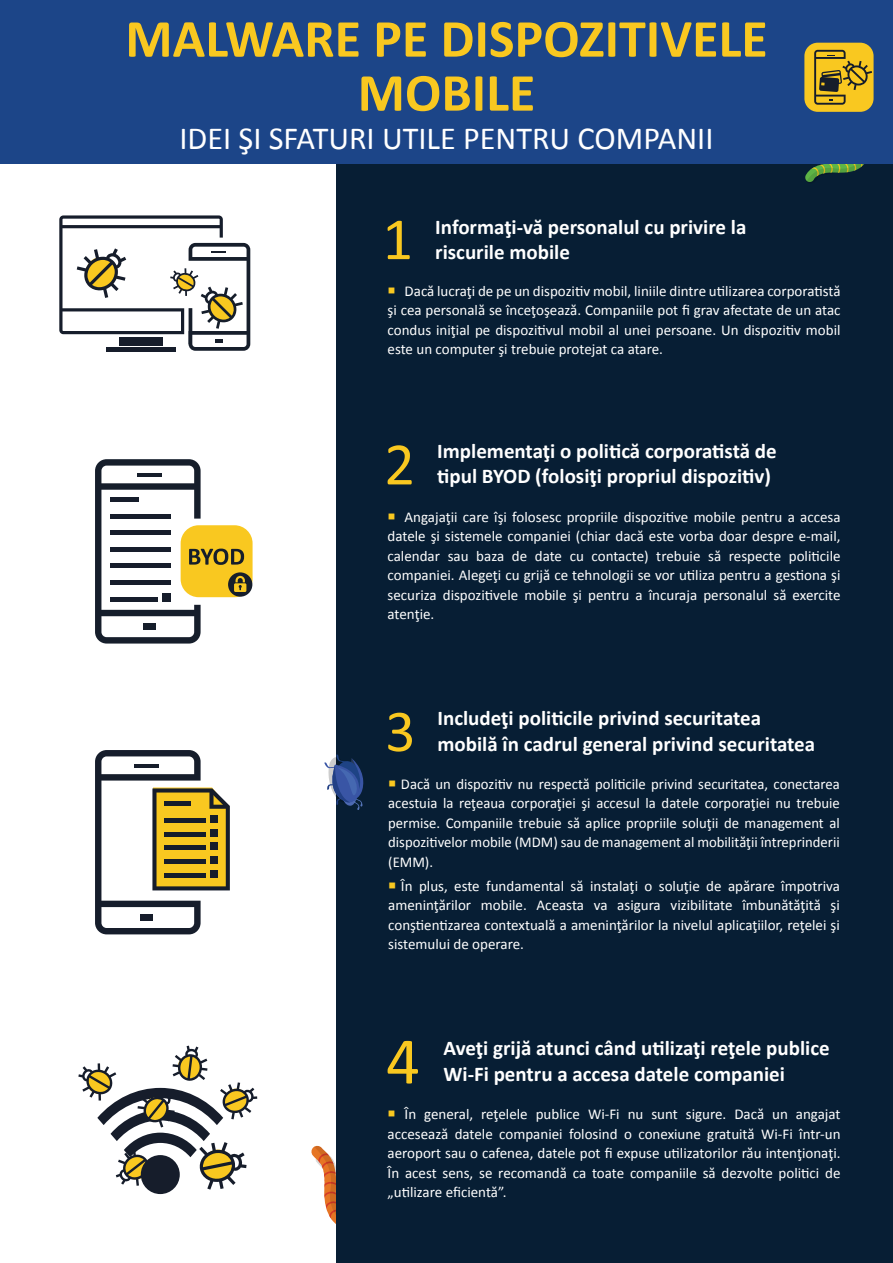
<style>
.page{position:relative;width:893px;height:1263px;background:#fff}
.page>*{position:absolute;margin:0;border:0;box-sizing:border-box;transform-origin:0 0}
.t1{font:700 54px/54px "Calibri";color:#f9c820;text-align:center}
.t2{font:32.25px "Calibri";color:#fff}
.t3{font:700 21px/25.2px "Calibri";color:#fff}
.t4{font:15px/19.5px "Calibri";color:#fff;text-align:justify}
.s1{color:#f9c820}
</style>
<div class="page">
<svg style="left:311px;top:1145px;width:25px;height:79px"></svg>
<div style="left:336px;top:0;width:557px;height:1263px;background:#071e34"></div>
<svg style="left:805px;top:164px;width:59px;height:18px"></svg>
<svg style="left:324px;top:754px;width:40px;height:56px"></svg>
<div style="left:0;top:0;width:893px;height:164px;background:#1c4588"></div>
<svg style="left:388px;top:221px;width:22px;height:38px"></svg>
<svg style="left:388px;top:445px;width:24px;height:39px"></svg>
<svg style="left:388px;top:713px;width:24px;height:39px"></svg>
<svg style="left:388px;top:1041px;width:30px;height:42px"></svg>
<div style="left:804px;top:43px;width:70px;height:69px;background:#f9c820;border-radius:13px"></div>
<svg style="left:814px;top:50px;width:58px;height:55px"></svg>
<div style="left:106px;top:347px;width:70px;height:5px;background:#161d2b"></div>
<svg style="left:59px;top:215px;width:191px;height:136px"></svg>
<svg style="left:95px;top:459px;width:157px;height:184px"></svg>
<hr style="left:137px;top:473px;width:24px;height:3px;background:#161e2b">
<div style="left:143px;top:623px;width:12px;height:7px;background:#161e2b"></div>
<hr style="left:110px;top:597px;width:47px;height:4px;background:#161d2b">
<div style="left:163px;top:593px;width:8px;height:8px;background:#161d2b"></div>
<hr style="left:110px;top:564px;width:61px;height:4px;background:#161d2b">
<div style="left:110px;top:580px;width:61px;height:5px;background:#161d2b"></div>
<div style="left:110px;top:547px;width:61px;height:5px;background:#161d2b"></div>
<div style="left:110px;top:530px;width:61px;height:5px;background:#161d2b"></div>
<div style="left:110px;top:514px;width:61px;height:5px;background:#161d2b"></div>
<div style="left:110px;top:497px;width:28px;height:5px;background:#161d2b"></div>
<svg style="left:95px;top:750px;width:135px;height:184px"></svg>
<hr style="left:134px;top:764px;width:24px;height:3px;background:#161d2b">
<div style="left:140px;top:914px;width:12px;height:6px;background:#161d2b"></div>
<div style="left:141px;top:1155px;width:39px;height:39px;background:#161d2b;border-radius:50%"></div>
<svg style="left:78px;top:1046px;width:179px;height:143px"></svg>
<h1 class="t1" style="left:125px;top:12px;width:644px">MALWARE PE DISPOZITIVELE<br>MOBILE</h1>
<h2 class="t2" style="left:179px;top:118px;width:536px">IDEI ŞI SFATURI UTILE PENTRU COMPANII</h2>
<h3 class="t3" style="left:435px;top:215px;width:313px">Informaţi-vă personalul cu privire la riscurile mobile</h3>
<p class="t4" style="left:388px;top:281px;width:454px"><span class="s1">○</span> Dacă lucraţi de pe un dispozitiv mobil, liniile dintre utilizarea corporatistă şi cea personală se înceţoşează. Companiile pot fi grav afectate de un atac condus iniţial pe dispozitivul mobil al unei persoane. Un dispozitiv mobil este un computer şi trebuie protejat ca atare.</p>
<h3 class="t3" style="left:437px;top:438px;width:341px">Implementaţi o politică corporatistă de tipul BYOD (folosiţi propriul dispozitiv)</h3>
<p class="t4" style="left:388px;top:507px;width:454px"><span class="s1">○</span> Angajaţii care îşi folosesc propriile dispozitive mobile pentru a accesa datele şi sistemele companiei (chiar dacă este vorba doar despre e-mail, calendar sau baza de date cu contacte) trebuie să respecte politicile companiei. Alegeţi cu grijă ce tehnologii se vor utiliza pentru a gestiona şi securiza dispozitivele mobile şi pentru a încuraja personalul să exercite atenţie.</p>
<h3 class="t3" style="left:437px;top:706px;width:379px">Includeţi politicile privind securitatea mobilă în cadrul general privind securitatea</h3>
<p class="t4" style="left:388px;top:774px;width:453px"><span class="s1">○</span> Dacă un dispozitiv nu respectă politicile privind securitatea, conectarea acestuia la reţeaua corporaţiei şi accesul la datele corporaţiei nu trebuie permise. Companiile trebuie să aplice propriile soluţii de management al dispozitivelor mobile (MDM) sau de management al mobilităţii întreprinderii (EMM).</p>
<p class="t4" style="left:388px;top:876px;width:453px"><span class="s1">○</span> În plus, este fundamental să instalaţi o soluţie de apărare împotriva ameninţărilor mobile. Aceasta va asigura vizibilitate îmbunătăţită şi conştientizarea contextuală a ameninţărilor la nivelul aplicaţiilor, reţelei şi sistemului de operare.</p>
<h3 class="t3" style="left:443px;top:1036px;width:388px">Aveţi grijă atunci când utilizaţi reţele publice<br>Wi-Fi pentru a accesa datele companiei</h3>
<p class="t4" style="left:388px;top:1104px;width:454px"><span class="s1">○</span> În general, reţelele publice Wi-Fi nu sunt sigure. Dacă un angajat accesează datele companiei folosind o conexiune gratuită Wi-Fi într-un aeroport sau o cafenea, datele pot fi expuse utilizatorilor rău intenţionaţi.<br>În acest sens, se recomandă ca toate companiile să dezvolte politici de „utilizare eficientă”.</p>
</div>
